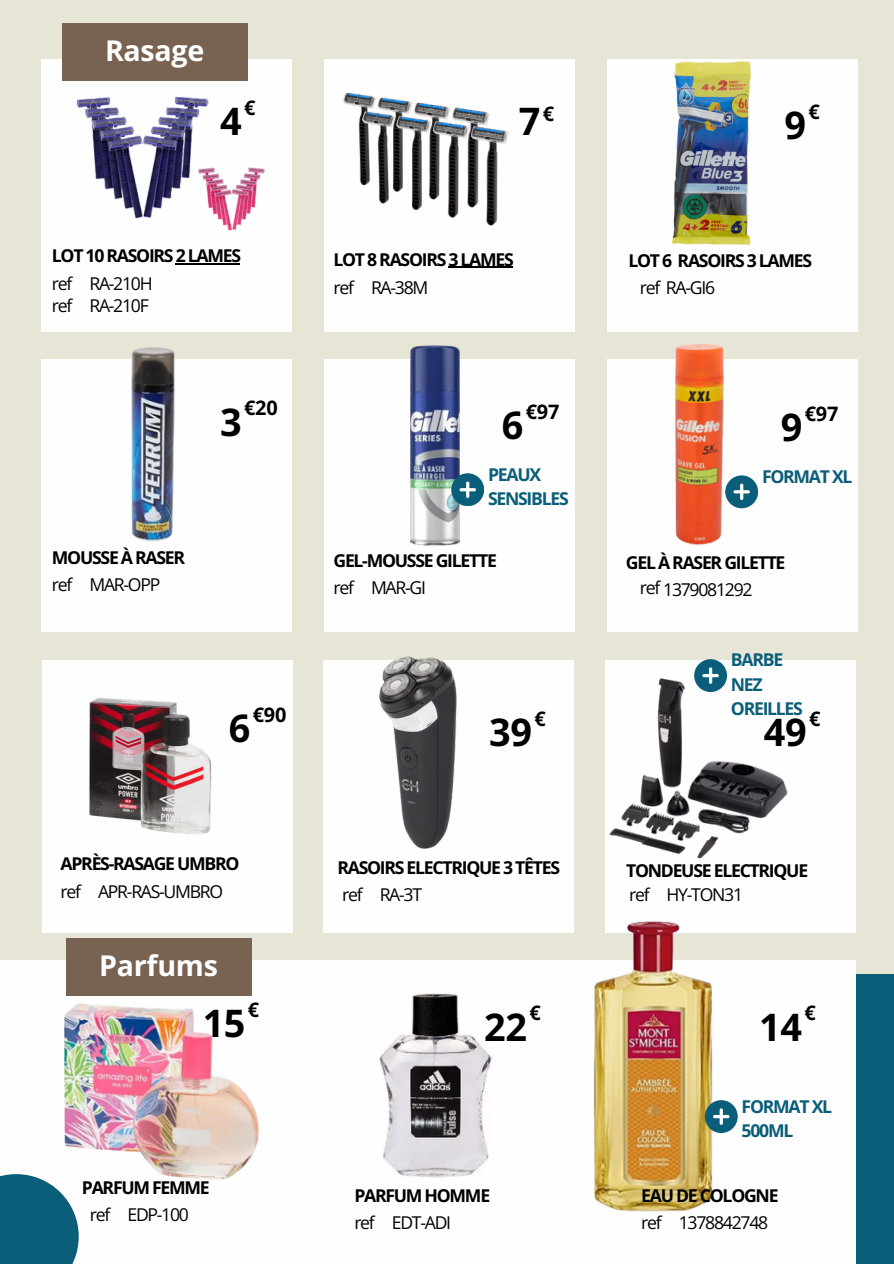
<style>
.page{position:relative;width:894px;height:1264px;background:#fff}
.page>*{position:absolute;margin:0;border:0;box-sizing:border-box;transform-origin:0 0}
.t1{font:700 37.8px "Open Sans";letter-spacing:-.01em;color:#000}
.t2{font:700 28.65px "Open Sans";letter-spacing:-.01em;color:#fff}
.t3{font:700 19.95px "Open Sans";letter-spacing:-.01em;color:#000}
.t4{font:700 17.7px "Open Sans";letter-spacing:-.07em;color:#000}
.t5{font:17.7px "Open Sans";letter-spacing:-.07em;color:#000}
.t6{font:700 17.7px/24.3px "Open Sans";letter-spacing:-.07em;color:#0a5e79}
.t7{font:700 17.55px "Open Sans";letter-spacing:-.07em;color:#000}
</style>
<div class="page">
<div style="left:0;top:0;width:893px;height:1263px;background:#e7e5d6"></div>
<div style="left:607px;top:359px;width:250px;height:272px;background:#fefefe"></div>
<div style="left:324px;top:359px;width:250px;height:272px;background:#fefefe"></div>
<div style="left:0;top:974px;width:893px;height:289px;background:#0a5e79"></div>
<div style="left:43px;top:660px;width:250px;height:272px;background:#fefefe"></div>
<div style="left:605px;top:660px;width:250px;height:272px;background:#fefefe"></div>
<div style="left:323px;top:660px;width:250px;height:272px;background:#fefefe"></div>
<div style="left:0;top:960px;width:855px;height:303px;background:#fefefe"></div>
<div style="left:41px;top:359px;width:250px;height:272px;background:#fefefe"></div>
<img style="left:562px;top:904px;width:173px;height:308px">
<svg style="left:704px;top:1100px;width:33px;height:32px"></svg>
<div style="left:0;top:1174px;width:79px;height:89px;background:#0a5e79"></div>
<img style="left:609px;top:670px;width:179px;height:189px">
<svg style="left:694px;top:659px;width:32px;height:32px"></svg>
<div style="left:607px;top:59px;width:250px;height:272px;background:#fefefe"></div>
<div style="left:324px;top:59px;width:250px;height:272px;background:#fefefe"></div>
<div style="left:41px;top:59px;width:250px;height:272px;background:#fefefe"></div>
<svg style="left:732px;top:475px;width:25px;height:33px"></svg>
<img style="left:379px;top:331px;width:104px;height:215px">
<img style="left:645px;top:331px;width:87px;height:214px">
<img style="left:324px;top:631px;width:154px;height:218px">
<img style="left:76px;top:96px;width:133px;height:123px">
<img style="left:198px;top:159px;width:67px;height:72px">
<img style="left:101px;top:331px;width:104px;height:210px">
<svg style="left:451px;top:473px;width:33px;height:33px"></svg>
<img style="left:89px;top:698px;width:123px;height:136px">
<img style="left:671px;top:61px;width:81px;height:184px">
<img style="left:379px;top:993px;width:114px;height:185px">
<img style="left:0;top:929px;width:324px;height:252px">
<div style="left:62px;top:23px;width:185px;height:58px;background:#786353"></div>
<div style="left:66px;top:937px;width:185px;height:58px;background:#786353"></div>
<img style="left:343px;top:92px;width:18px;height:91px">
<hr style="left:176px;top:263px;width:64px;height:1px;background:#000">
<hr style="left:448px;top:267px;width:64px;height:1px;background:#000">
<img style="left:361px;top:94px;width:148px;height:132px">
<p class="t2" style="left:105px;top:31px;width:101px">Rasage</p>
<p class="t3" style="left:244px;top:93px;width:13px">€</p>
<p class="t1" style="left:220px;top:94px;width:23px">4</p>
<h4 class="t3" style="left:542px;top:99px;width:13px">€</h4>
<p class="t1" style="left:518px;top:94px;width:23px">7</p>
<p class="t1" style="left:784px;top:99px;width:23px">9</p>
<p class="t3" style="left:808px;top:97px;width:13px">€</p>
<p class="t7" style="left:52px;top:243px;width:190px">LOT 10 RASOIRS 2 LAMES</p>
<h3 class="t5" style="left:52px;top:271px;width:22px">ref</h3>
<p class="t5" style="left:89px;top:271px;width:65px">RA-210H</p>
<p class="t7" style="left:333px;top:247px;width:182px">LOT 8 RASOIRS 3 LAMES</p>
<p class="t5" style="left:333px;top:275px;width:22px">ref</p>
<p class="t5" style="left:371px;top:275px;width:59px">RA-38M</p>
<p class="t4" style="left:628px;top:248px;width:185px">LOT 6 RASOIRS 3 LAMES</p>
<h4 class="t5" style="left:639px;top:275px;width:77px">ref RA-GI6</h4>
<p class="t5" style="left:52px;top:293px;width:22px">ref</p>
<h3 class="t5" style="left:89px;top:293px;width:61px">RA-210F</h3>
<p class="t1" style="left:220px;top:395px;width:23px">3</p>
<p class="t3" style="left:244px;top:394px;width:35px">€20</p>
<h3 class="t3" style="left:525px;top:397px;width:35px">€97</h3>
<p class="t1" style="left:501px;top:398px;width:23px">6</p>
<p class="t1" style="left:780px;top:401px;width:23px">9</p>
<h2 class="t3" style="left:804px;top:400px;width:35px">€97</h2>
<h3 class="t6" style="left:488px;top:461px;width:82px">PEAUX<br>SENSIBLES</h3>
<p class="t6" style="left:761px;top:463px;width:92px">FORMAT XL</p>
<p class="t4" style="left:52px;top:544px;width:135px">MOUSSE À RASER</p>
<p class="t4" style="left:333px;top:548px;width:165px">GEL-MOUSSE GILETTE</p>
<p class="t5" style="left:52px;top:571px;width:22px">ref</p>
<h2 class="t5" style="left:89px;top:571px;width:72px">MAR-OPP</h2>
<p class="t5" style="left:333px;top:575px;width:22px">ref</p>
<h4 class="t5" style="left:371px;top:575px;width:56px">MAR-GI</h4>
<h3 class="t4" style="left:625px;top:550px;width:161px">GEL À RASER GILETTE</h3>
<h4 class="t5" style="left:639px;top:575px;width:22px">ref</h4>
<p class="t5" style="left:663px;top:577px;width:91px">1379081292</p>
<h3 class="t6" style="left:730px;top:647px;width:73px">BARBE<br>NEZ<br>OREILLES</h3>
<p class="t3" style="left:253px;top:700px;width:35px">€90</p>
<h4 class="t3" style="left:808px;top:704px;width:13px">€</h4>
<p class="t1" style="left:489px;top:705px;width:44px">39</p>
<p class="t3" style="left:534px;top:704px;width:13px">€</p>
<p class="t1" style="left:229px;top:702px;width:23px">6</p>
<p class="t1" style="left:763px;top:705px;width:44px">49</p>
<h2 class="t4" style="left:61px;top:851px;width:180px">APRÈS-RASAGE UMBRO</h2>
<h3 class="t5" style="left:61px;top:878px;width:22px">ref</h3>
<p class="t5" style="left:98px;top:878px;width:127px">APR-RAS-UMBRO</p>
<h3 class="t2" style="left:99px;top:945px;width:120px">Parfums</h3>
<p class="t3" style="left:248px;top:995px;width:13px">€</p>
<p class="t1" style="left:203px;top:996px;width:44px">15</p>
<h3 class="t4" style="left:82px;top:1174px;width:129px">PARFUM FEMME</h3>
<p class="t5" style="left:90px;top:1201px;width:22px">ref</p>
<h4 class="t5" style="left:127px;top:1201px;width:63px">EDP-100</h4>
<p class="t4" style="left:337px;top:855px;width:224px">RASOIRS ELECTRIQUE 3 TÊTES</p>
<h3 class="t5" style="left:342px;top:882px;width:22px">ref</h3>
<h3 class="t5" style="left:379px;top:882px;width:44px">RA-3T</h3>
<p class="t3" style="left:529px;top:999px;width:13px">€</p>
<h2 class="t1" style="left:484px;top:1000px;width:44px">22</h2>
<h3 class="t4" style="left:354px;top:1182px;width:137px">PARFUM HOMME</h3>
<p class="t5" style="left:354px;top:1209px;width:22px">ref</p>
<h3 class="t5" style="left:392px;top:1209px;width:61px">EDT-ADI</h3>
<p class="t4" style="left:626px;top:857px;width:183px">TONDEUSE ELECTRIQUE</p>
<p class="t5" style="left:629px;top:882px;width:22px">ref</p>
<h3 class="t5" style="left:666px;top:882px;width:78px">HY-TON31</h3>
<h4 class="t3" style="left:804px;top:999px;width:13px">€</h4>
<p class="t1" style="left:759px;top:1000px;width:44px">14</p>
<h1 class="t6" style="left:741px;top:1093px;width:92px">FORMAT XL<br>500ML</h1>
<p class="t4" style="left:641px;top:1182px;width:139px">EAU DE COLOGNE</p>
<p class="t5" style="left:641px;top:1209px;width:22px">ref</p>
<p class="t5" style="left:678px;top:1209px;width:91px">1378842748</p>
</div>
